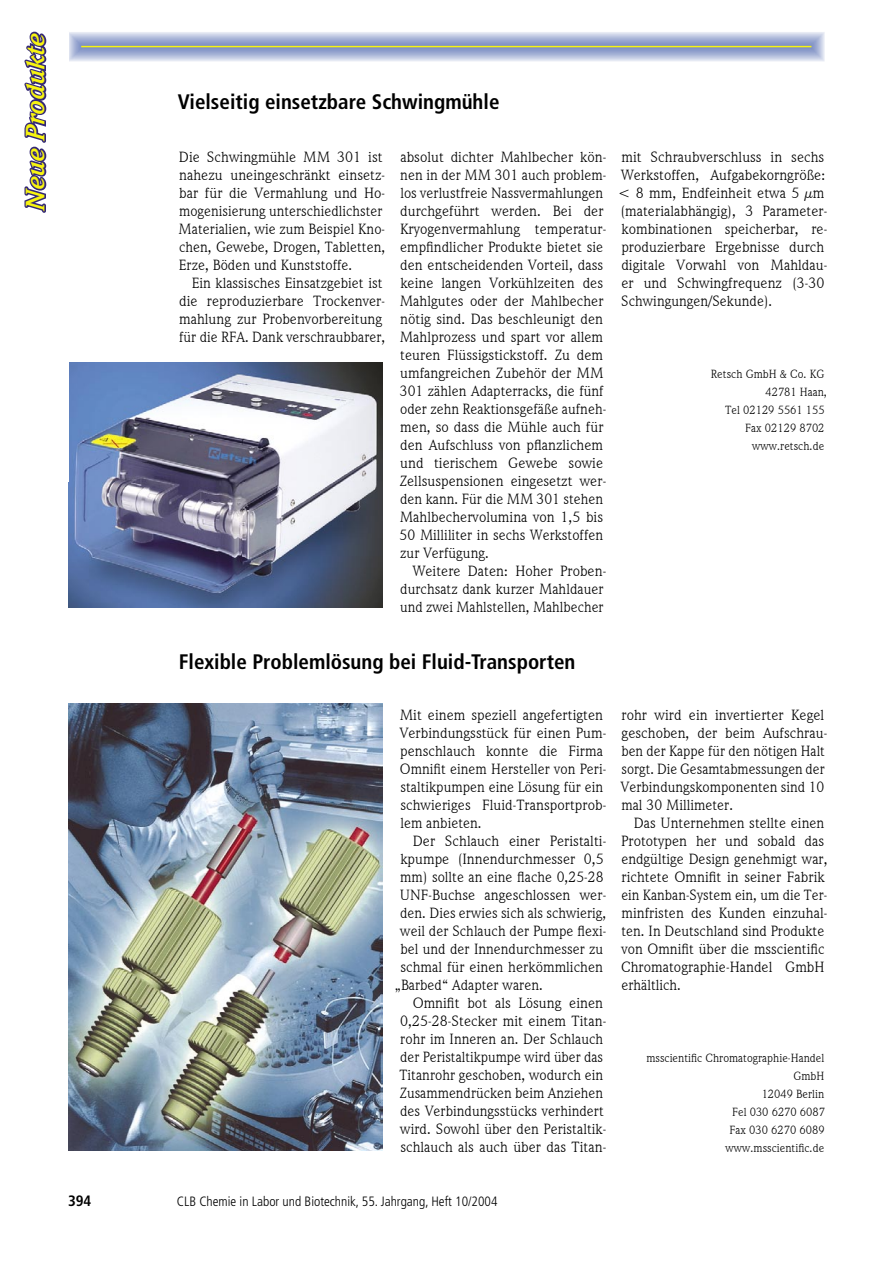
<style>
.page{position:relative;width:893px;height:1263px;background:#fff}
.page>*{position:absolute;margin:0;border:0;box-sizing:border-box;transform-origin:0 0}
.t1{font:italic 700 27px "Weidemann IT Cby BT";color:#f7f410}
.t2{font:700 condensed 21px "Frutiger";color:#000}
.t3{font:15px/18px "Weidemann IT Cby BT";color:#000}
.t4{font:700 condensed 15px "Frutiger";color:#000}
.t5{font:300 condensed 13.5px "Frutiger";color:#000}
.t6{font:12px/18px "Weidemann IT Cby BT";color:#000;text-align:right}
</style>
<div class="page">
<svg style="left:69px;top:32px;width:756px;height:30px;background:#afbad6"></svg>
<hr style="left:81px;top:46px;width:730px;height:1px;background:#f7f410">
<img style="left:68px;top:362px;width:315px;height:245px">
<img style="left:68px;top:703px;width:315px;height:448px">
<svg style="left:24px;top:31px;width:23px;height:182px"></svg>
<h1 class="t1" style="left:18px;top:210px;width:179px;rotate:-90deg">Neue Produkte</h1>
<h2 class="t2" style="left:178px;top:90px;width:323px">Vielseitig einsetzbare Schwingmühle</h2>
<p class="t3" style="left:400px;top:148px;width:208px">absolut dichter Mahlbecher kön&shy;nen in der MM 301 auch problem&shy;los verlustfreie Nassvermahlungen durchgeführt werden. Bei der<br>Kryogenvermahlung temperatur&shy;empfindlicher Produkte bietet sie den entscheidenden Vorteil, dass keine langen Vorkühlzeiten des<br>Mahlgutes oder der Mahlbecher nötig sind. Das beschleunigt den<br>Mahlprozess und spart vor allem teuren Flüssigstickstoff. Zu dem umfangreichen Zubehör der MM<br>301 zählen Adapterracks, die fünf oder zehn Reaktionsgefäße aufneh&shy;men, so dass die Mühle auch für den Aufschluss von pflanzlichem und tierischem Gewebe sowie<br>Zellsuspensionen eingesetzt wer&shy;den kann. Für die MM 301 stehen<br>Mahlbechervolumina von 1,5 bis<br>50 Milliliter in sechs Werkstoffen zur Verfügung.</p>
<p class="t3" style="left:400px;top:562px;width:208px;text-indent:12px">Weitere Daten: Hoher Proben&shy;durchsatz dank kurzer Mahldauer und zwei Mahlstellen, Mahlbecher</p>
<h2 class="t2" style="left:179px;top:649px;width:398px">Flexible Problemlösung bei Fluid-Transporten</h2>
<p class="t3" style="left:400px;top:706px;width:208px">Mit einem speziell angefertigten<br>Verbindungsstück für einen Pum&shy;penschlauch konnte die Firma<br>Omnifit einem Hersteller von Peri&shy;staltikpumpen eine Lösung für ein schwieriges Fluid-Transportprob&shy;lem anbieten.</p>
<p class="t3" style="left:413px;top:832px;width:195px">Der Schlauch einer Peristalti-</p>
<p class="t3" style="left:400px;top:850px;width:205px">kpumpe (Innendurchmesser 0,5</p>
<p class="t3" style="left:400px;top:868px;width:205px">mm) sollte an eine flache 0,25-28</p>
<p class="t3" style="left:400px;top:886px;width:208px">UNF-Buchse angeschlossen wer-</p>
<p class="t3" style="left:400px;top:904px;width:208px">den. Dies erwies sich als schwierig,</p>
<p class="t3" style="left:400px;top:922px;width:207px">weil der Schlauch der Pumpe flexi-</p>
<p class="t3" style="left:400px;top:940px;width:204px">bel und der Innendurchmesser zu</p>
<p class="t3" style="left:400px;top:958px;width:204px">schmal für einen herkömmlichen</p>
<p class="t3" style="left:395px;top:976px;width:150px">„Barbed“ Adapter waren.</p>
<p class="t3" style="left:413px;top:994px;width:192px">Omnifit bot als Lösung einen</p>
<p class="t3" style="left:400px;top:1012px;width:208px">0,25-28-Stecker mit einem Titan-</p>
<p class="t3" style="left:400px;top:1030px;width:204px">rohr im Inneren an. Der Schlauch</p>
<p class="t3" style="left:400px;top:1048px;width:204px">der Peristaltikpumpe wird über das</p>
<p class="t3" style="left:400px;top:1066px;width:205px">Titanrohr geschoben, wodurch ein</p>
<p class="t3" style="left:400px;top:1084px;width:205px">Zusammendrücken beim Anziehen</p>
<p class="t3" style="left:400px;top:1102px;width:205px">des Verbindungsstücks verhindert</p>
<p class="t3" style="left:400px;top:1120px;width:207px">wird. Sowohl über den Peristaltik-</p>
<p class="t3" style="left:400px;top:1138px;width:207px">schlauch als auch über das Titan-</p>
<p class="t3" style="left:179px;top:148px;width:208px">Die Schwingmühle MM 301 ist nahezu uneingeschränkt einsetz&shy;bar für die Vermahlung und Ho&shy;mogenisierung unterschiedlichster<br>Materialien, wie zum Beispiel Kno&shy;chen, Gewebe, Drogen, Tabletten,<br>Erze, Böden und Kunststoffe.</p>
<p class="t3" style="left:179px;top:274px;width:208px;text-indent:13px">Ein klassisches Einsatzgebiet ist die reproduzierbare Trockenver&shy;mahlung zur Probenvorbereitung für die RFA. Dank verschraubbarer,</p>
<p class="t3" style="left:618px;top:148px;width:211px">mit Schraubverschluss in sechs<br>Werkstoffen, Aufgabekorngröße: &lt; 8 mm, Endfeinheit etwa 5 µm (materialabhängig), 3 Parameter&shy;kombinationen speicherbar, re&shy;produzierbare Ergebnisse durch digitale Vorwahl von Mahldau&shy;er und Schwingfrequenz (3-30<br>Schwingungen/Sekunde).</p>
<p class="t6" style="left:711px;top:365px;width:118px">Retsch GmbH &amp; Co. KG<br>42781 Haan,<br>Tel 02129 5561 155<br>Fax 02129 8702 www.retsch.de</p>
<p class="t3" style="left:621px;top:706px;width:208px">rohr wird ein invertierter Kegel geschoben, der beim Aufschrau&shy;ben der Kappe für den nötigen Halt sorgt. Die Gesamtabmessungen der<br>Verbindungskomponenten sind 10 mal 30 Millimeter.</p>
<p class="t3" style="left:621px;top:814px;width:208px;text-indent:13px">Das Unternehmen stellte einen<br>Prototypen her und sobald das endgültige Design genehmigt war, richtete Omnifit in seiner Fabrik ein Kanban-System ein, um die Ter&shy;minfristen des Kunden einzuhal&shy;ten. In Deutschland sind Produkte von Omnifit über die msscientific<br>Chromatographie-Handel GmbH erhältlich.</p>
<p class="t6" style="left:646px;top:1049px;width:180px">msscientific Chromatographie-Handel<br>GmbH<br>12049 Berlin<br>Fel 030 6270 6087<br>Fax 030 6270 6089 www.msscientific.de</p>
<p class="t4" style="left:68px;top:1192px;width:25px">394</p>
<p class="t5" style="left:177px;top:1194px;width:322px">CLB Chemie in Labor und Biotechnik, 55. Jahrgang, Heft 10/2004</p>
</div>
